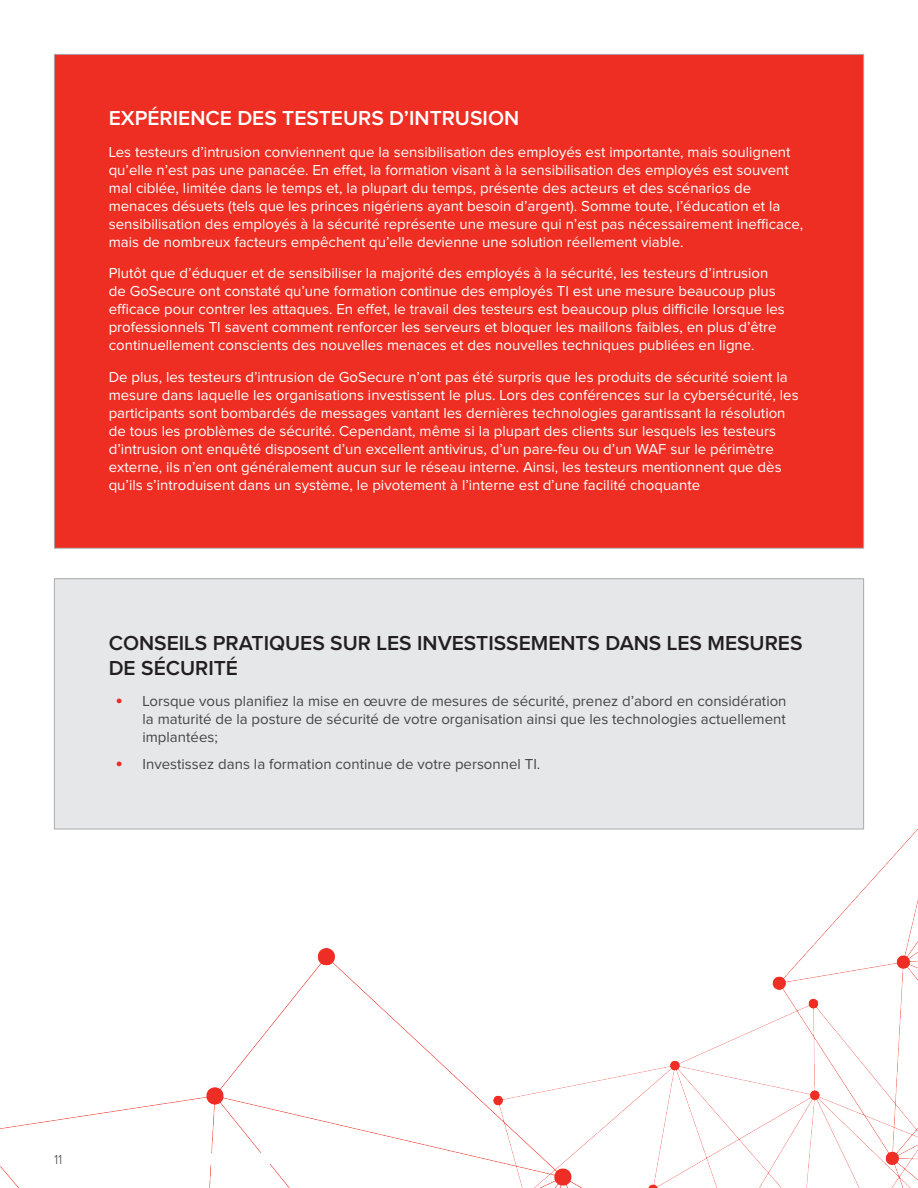
<style>
.page{position:relative;width:918px;height:1188px;background:#fff}
.page>*{position:absolute;margin:0;border:0;box-sizing:border-box;transform-origin:0 0}
.t1{font:600 21px/25.2px "Proxima Nova";color:#231f20}
.t2{font:600 21px "Proxima Nova";color:#fff}
.t3{font:15px/18px "Proxima Nova";color:#fff}
.t4{font:15px/18px "Proxima Nova";color:#454646;text-align:justify}
.t5{font:300 13.5px "Proxima Nova";color:#454646}
.s1{font-weight:600;font-size:21px;color:#ee2e22}
</style>
<div class="page">
<img style="left:0;top:600px;width:918px;height:588px">
<div style="left:54px;top:1153px;width:405px;height:11px;background:#fff"></div>
<div style="left:54px;top:54px;width:810px;height:494px;background:#ee2e22"></div>
<div style="left:54px;top:579px;width:810px;height:250px;background:#e6e7e9"></div>
<div style="left:54px;top:578px;width:810px;height:251px;border:1px solid #aaabab"></div>
<h1 class="t2" style="left:109px;top:109px;width:412px">EXPÉRIENCE DES TESTEURS D’INTRUSION</h1>
<p class="t3" style="left:109px;top:143px;width:696px">Les testeurs d’intrusion conviennent que la sensibilisation des employés est importante, mais soulignent qu’elle n’est pas une panacée. En effet, la formation visant à la sensibilisation des employés est souvent mal ciblée, limitée dans le temps et, la plupart du temps, présente des acteurs et des scénarios de menaces désuets (tels que les princes nigériens ayant besoin d’argent). Somme toute, l’éducation et la sensibilisation des employés à la sécurité représente une mesure qui n’est pas nécessairement inefficace, mais de nombreux facteurs empêchent qu’elle devienne une solution réellement viable.</p>
<p class="t3" style="left:109px;top:265px;width:678px">Plutôt que d’éduquer et de sensibiliser la majorité des employés à la sécurité, les testeurs d’intrusion de GoSecure ont constaté qu’une formation continue des employés TI est une mesure beaucoup plus efficace pour contrer les attaques. En effet, le travail des testeurs est beaucoup plus difficile lorsque les professionnels TI savent comment renforcer les serveurs et bloquer les maillons faibles, en plus d’être continuellement conscients des nouvelles menaces et des nouvelles techniques publiées en ligne.</p>
<p class="t3" style="left:109px;top:368px;width:691px">De plus, les testeurs d’intrusion de GoSecure n’ont pas été surpris que les produits de sécurité soient la mesure dans laquelle les organisations investissent le plus. Lors des conférences sur la cybersécurité, les participants sont bombardés de messages vantant les dernières technologies garantissant la résolution de tous les problèmes de sécurité. Cependant, même si la plupart des clients sur lesquels les testeurs d’intrusion ont enquêté disposent d’un excellent antivirus, d’un pare-feu ou d’un WAF sur le périmètre externe, ils n’en ont généralement aucun sur le réseau interne. Ainsi, les testeurs mentionnent que dès qu’ils s’introduisent dans un système, le pivotement à l’interne est d’une facilité choquante</p>
<h1 class="t1" style="left:109px;top:631px;width:695px">CONSEILS PRATIQUES SUR LES INVESTISSEMENTS DANS LES MESURES<br>DE SÉCURITÉ</h1>
<p class="t4" style="left:142px;top:693px;width:646px;text-indent:-27px"><span class="s1">•</span> Lorsque vous planifiez la mise en œuvre de mesures de sécurité, prenez d’abord en considération la maturité de la posture de sécurité de votre organisation ainsi que les technologies actuellement implantées;</p>
<p class="t4" style="left:116px;top:756px;width:426px"><span class="s1">•</span> Investissez dans la formation continue de votre personnel TI.</p>
<p class="t5" style="left:54px;top:1153px;width:10px">11</p>
</div>
